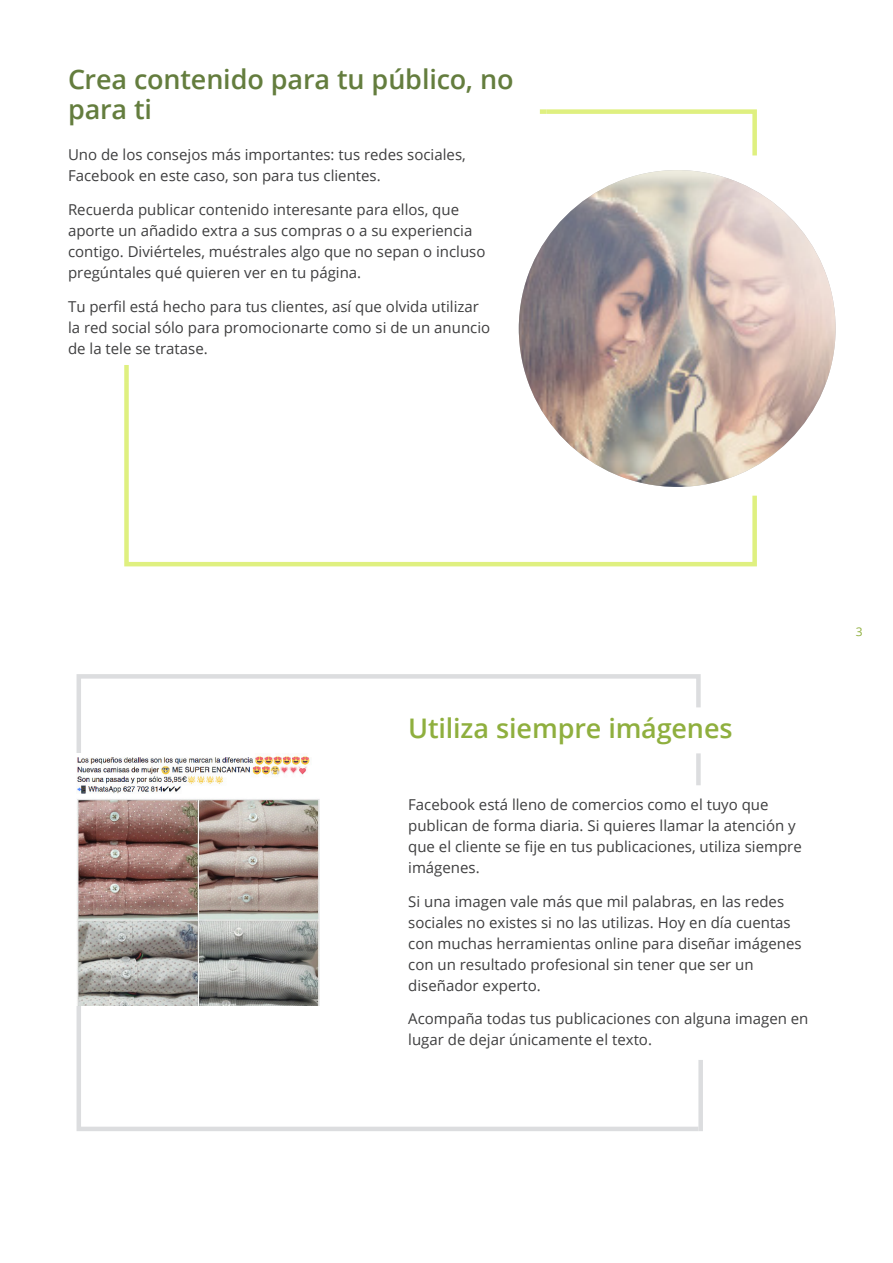
<style>
.page{position:relative;width:893px;height:1263px;background:#fff}
.page>*{position:absolute;margin:0;border:0;box-sizing:border-box;transform-origin:0 0}
.Título_portada{font:600 27px/30px "Open Sans";letter-spacing:-.005em;color:#647d3e}
.Título_portada-2{font:600 27px "Open Sans";letter-spacing:-.005em;color:#8faf3e}
.Parrafo_GLOP{font:15px/21px "Open Sans";color:#3e3e3f}
.t1{font:12px "Open Sans";color:#8faf3e}
</style>
<div class="page">
<svg style="left:76px;top:674px;width:625px;height:457px"></svg>
<img style="left:519px;top:170px;width:317px;height:317px;border-radius:158px">
<div style="left:124px;top:365px;width:5px;height:17px;background:#dff080"></div>
<svg style="left:124px;top:377px;width:635px;height:190px"></svg>
<svg style="left:540px;top:109px;width:217px;height:47px"></svg>
<img style="left:76px;top:753px;width:244px;height:253px">
<div style="left:698px;top:1060px;width:5px;height:71px;background:#dcdddf"></div>
<div style="left:696px;top:753px;width:5px;height:32px;background:#dcdddf"></div>
<p class="Título_portada" style="left:68px;top:63px;width:447px">Crea contenido para tu público, no para ti</p>
<p class="Parrafo_GLOP" style="left:68px;top:144px;width:399px">Uno de los consejos más importantes: tus redes sociales,<br>Facebook en este caso, son para tus clientes.</p>
<p class="Parrafo_GLOP" style="left:68px;top:199px;width:419px">Recuerda publicar contenido interesante para ellos, que aporte un añadido extra a sus compras o a su experiencia contigo. Diviérteles, muéstrales algo que no sepan o incluso pregúntales qué quieren ver en tu página.</p>
<p class="Parrafo_GLOP" style="left:68px;top:295px;width:424px">Tu perfil está hecho para tus clientes, así que olvida utilizar la red social sólo para promocionarte como si de un anuncio de la tele se tratase.</p>
<p class="Título_portada-2" style="left:408px;top:710px;width:326px">Utiliza siempre imágenes</p>
<p class="Parrafo_GLOP" style="left:408px;top:793px;width:395px">Facebook está lleno de comercios como el tuyo que publican de forma diaria. Si quieres llamar la atención y que el cliente se fije en tus publicaciones, utiliza siempre imágenes.</p>
<p class="Parrafo_GLOP" style="left:408px;top:890px;width:395px">Si una imagen vale más que mil palabras, en las redes sociales no existes si no las utilizas. Hoy en día cuentas con muchas herramientas online para diseñar imágenes con un resultado profesional sin tener que ser un diseñador experto.</p>
<p class="Parrafo_GLOP" style="left:408px;top:1008px;width:402px">Acompaña todas tus publicaciones con alguna imagen en lugar de dejar únicamente el texto.</p>
<p class="t1" style="left:856px;top:623px;width:8px">3</p>
</div>
